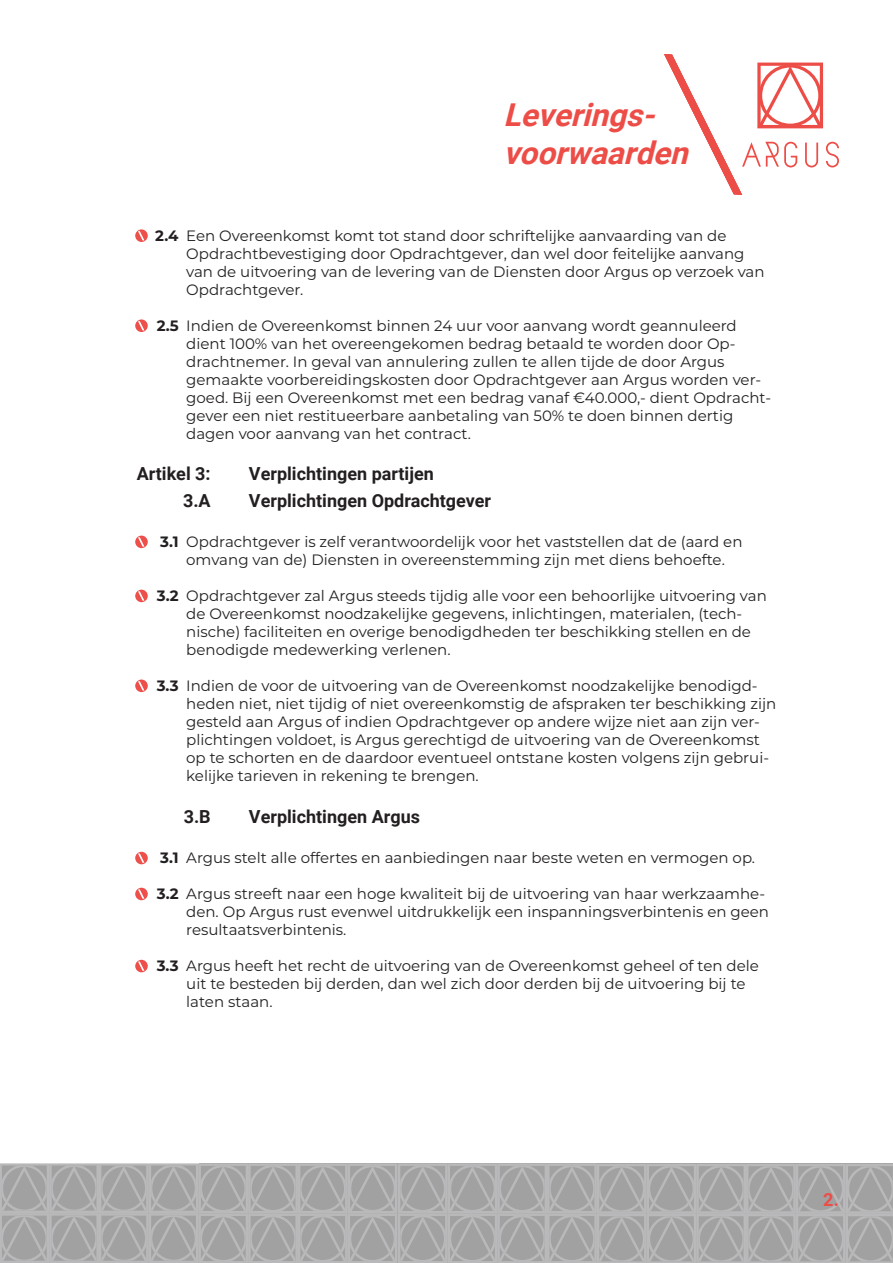
<style>
.page{position:relative;width:893px;height:1263px;background:#fff}
.page>*{position:absolute;margin:0;border:0;box-sizing:border-box;transform-origin:0 0}
.t1{font:italic 700 31.5px/37.8px "Roboto";color:#ed4d47}
.Artikel{font:700 18px "Roboto";color:#231f20}
.Voettekst{font:700 18px "Roboto";color:#ee4c47}
.Teksten{font:15px/18px "Montserrat";color:#231f20}
.Opsomming{font:700 15px "Montserrat";color:#231f20}
</style>
<div class="page">
<svg style="left:0;top:1163px;width:893px;height:100px;background:#aaa"></svg>
<svg style="left:664px;top:54px;width:175px;height:141px"></svg>
<svg style="left:135px;top:319px;width:13px;height:13px"></svg>
<svg style="left:135px;top:960px;width:13px;height:12px"></svg>
<svg style="left:135px;top:888px;width:13px;height:12px"></svg>
<svg style="left:135px;top:852px;width:13px;height:12px"></svg>
<svg style="left:135px;top:679px;width:13px;height:13px"></svg>
<svg style="left:135px;top:590px;width:13px;height:12px"></svg>
<svg style="left:135px;top:536px;width:13px;height:12px"></svg>
<svg style="left:135px;top:229px;width:13px;height:13px"></svg>
<h1 class="t1" style="left:504px;top:95px;width:196px">Leverings&shy;voorwaarden</h1>
<p class="Teksten" style="left:186px;top:226px;width:580px">Een Overeenkomst komt tot stand door schriftelijke aanvaarding van de Opdrachtbevestiging door Opdrachtgever, dan wel door feitelijke aanvang van de uitvoering van de levering van de Diensten door Argus op verzoek van Opdrachtgever.</p>
<p class="Teksten" style="left:186px;top:316px;width:586px">Indien de Overeenkomst binnen 24 uur voor aanvang wordt geannuleerd dient 100% van het overeengekomen bedrag betaald te worden door Op&shy;drachtnemer. In geval van annulering zullen te allen tijde de door Argus gemaakte voorbereidingskosten door Opdrachtgever aan Argus worden ver&shy;goed. Bij een Overeenkomst met een bedrag vanaf €40.000,- dient Opdracht&shy;gever een niet restitueerbare aanbetaling van 50% te doen binnen dertig dagen voor aanvang van het contract.</p>
<p class="Opsomming" style="left:155px;top:225px;width:25px">2.4</p>
<p class="Opsomming" style="left:157px;top:315px;width:23px">2.5</p>
<p class="Artikel" style="left:137px;top:461px;width:75px">Artikel 3:</p>
<p class="Artikel" style="left:183px;top:488px;width:29px">3.A</p>
<p class="Artikel" style="left:249px;top:461px;width:186px">Verplichtingen partijen</p>
<p class="Artikel" style="left:249px;top:488px;width:244px">Verplichtingen Opdrachtgever</p>
<p class="Opsomming" style="left:160px;top:531px;width:20px">3.1</p>
<p class="Opsomming" style="left:157px;top:585px;width:23px">3.2</p>
<p class="Opsomming" style="left:157px;top:675px;width:23px">3.3</p>
<p class="Teksten" style="left:186px;top:532px;width:558px">Opdrachtgever is zelf verantwoordelijk voor het vaststellen dat de (aard en omvang van de) Diensten in overeenstemming zijn met diens behoefte.</p>
<p class="Teksten" style="left:186px;top:586px;width:582px">Opdrachtgever zal Argus steeds tijdig alle voor een behoorlijke uitvoering van de Overeenkomst noodzakelijke gegevens, inlichtingen, materialen, (tech&shy;nische) faciliteiten en overige benodigdheden ter beschikking stellen en de benodigde medewerking verlenen.</p>
<p class="Teksten" style="left:186px;top:676px;width:592px">Indien de voor de uitvoering van de Overeenkomst noodzakelijke benodigd&shy;heden niet, niet tijdig of niet overeenkomstig de afspraken ter beschikking zijn gesteld aan Argus of indien Opdrachtgever op andere wijze niet aan zijn ver&shy;plichtingen voldoet, is Argus gerechtigd de uitvoering van de Overeenkomst op te schorten en de daardoor eventueel ontstane kosten volgens zijn gebrui&shy;kelijke tarieven in rekening te brengen.</p>
<p class="Artikel" style="left:184px;top:804px;width:29px">3.B</p>
<p class="Artikel" style="left:249px;top:804px;width:173px">Verplichtingen Argus</p>
<p class="Opsomming" style="left:160px;top:847px;width:20px">3.1</p>
<p class="Opsomming" style="left:157px;top:883px;width:23px">3.2</p>
<p class="Opsomming" style="left:157px;top:955px;width:23px">3.3</p>
<p class="Teksten" style="left:186px;top:848px;width:570px">Argus stelt alle offertes en aanbiedingen naar beste weten en vermogen op.</p>
<p class="Teksten" style="left:186px;top:884px;width:584px">Argus streeft naar een hoge kwaliteit bij de uitvoering van haar werkzaamhe&shy;den. Op Argus rust evenwel uitdrukkelijk een inspanningsverbintenis en geen resultaatsverbintenis.</p>
<p class="Teksten" style="left:186px;top:956px;width:574px">Argus heeft het recht de uitvoering van de Overeenkomst geheel of ten dele uit te besteden bij derden, dan wel zich door derden bij de uitvoering bij te laten staan.</p>
<p class="Voettekst" style="left:823px;top:1187px;width:17px">2.</p>
</div>
